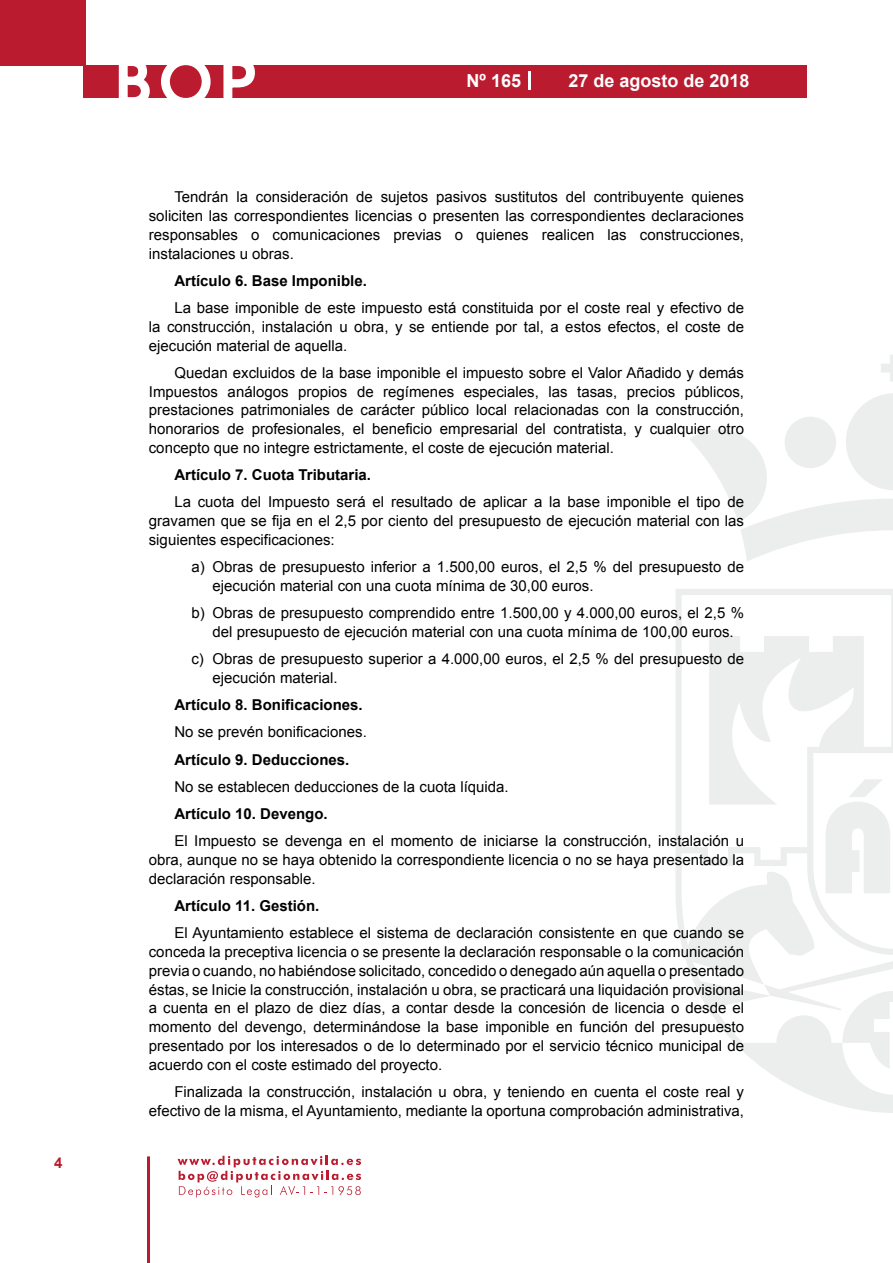
<style>
.page{position:relative;width:893px;height:1263px;background:#fff}
.page>*{position:absolute;margin:0;border:0;box-sizing:border-box;transform-origin:0 0}
.t1{font:500 61.5px "Avant Garde";color:#fff}
.t2{font:700 18px "Arial";color:#fff}
.t3{font:15px/18.8px "Arial";color:#000;text-align:justify}
.t4{font:700 15px "Arial";color:#000}
.t5{font:700 15px "Arial";color:#ba1b2f}
</style>
<div class="page">
<svg style="left:178px;top:1156px;width:183px;height:41px"></svg>
<hr style="left:147px;top:1156px;width:3px;height:107px;background:#ba1b2f">
<div style="left:0;top:0;width:85px;height:66px;background:#ba1b2f"></div>
<div style="left:84px;top:65px;width:723px;height:33px;background:#ba1b2f"></div>
<svg style="left:118px;top:65px;width:32px;height:33px"></svg>
<svg style="left:161px;top:65px;width:50px;height:33px"></svg>
<svg style="left:223px;top:65px;width:32px;height:33px"></svg>
<svg style="left:529px;top:71px;width:2px;height:19px"></svg>
<svg style="left:881px;top:355px;width:12px;height:27px"></svg>
<svg style="left:690px;top:393px;width:203px;height:168px"></svg>
<svg style="left:676px;top:589px;width:217px;height:524px"></svg>
<svg style="left:764px;top:984px;width:129px;height:86px"></svg>
<svg style="left:825px;top:779px;width:66px;height:114px"></svg>
<p class="t5" style="left:54px;top:1153px;width:10px">4</p>
<h1 class="t1" style="left:115px;top:44px;width:141px">BOP</h1>
<p class="t2" style="left:467px;top:69px;width:56px">Nº 165</p>
<p class="t2" style="left:568px;top:69px;width:183px">27 de agosto de 2018</p>
<p class="t3" style="left:149px;top:188px;width:597px;text-indent:26px">Tendrán la consideración de sujetos pasivos sustitutos del contribuyente quienes soliciten las correspondientes licencias o presenten las correspondientes declaraciones responsables o comunicaciones previas o quienes realicen las construcciones, instalaciones u obras.</p>
<p class="t4" style="left:174px;top:270px;width:194px">Artículo 6. Base Imponible.</p>
<p class="t3" style="left:149px;top:299px;width:597px;text-indent:26px">La base imponible de este impuesto está constituida por el coste real y efectivo de la construcción, instalación u obra, y se entiende por tal, a estos efectos, el coste de ejecución material de aquella.</p>
<p class="t3" style="left:149px;top:363px;width:597px;text-indent:26px">Quedan excluidos de la base imponible el impuesto sobre el Valor Añadido y demás Impuestos análogos propios de regímenes especiales, las tasas, precios públicos, prestaciones patrimoniales de carácter público local relacionadas con la construcción, honorarios de profesionales, el beneficio empresarial del contratista, y cualquier otro concepto que no integre estrictamente, el coste de ejecución material.</p>
<p class="t4" style="left:174px;top:465px;width:198px">Artículo 7. Cuota Tributaria.</p>
<p class="t3" style="left:149px;top:493px;width:597px;text-indent:26px">La cuota del Impuesto será el resultado de aplicar a la base imponible el tipo de gravamen que se fija en el 2,5 por ciento del presupuesto de ejecución material con las siguientes especificaciones:</p>
<p class="t3" style="left:213px;top:558px;width:533px;text-indent:-21px">a) Obras de presupuesto inferior a 1.500,00 euros, el 2,5 % del presupuesto de ejecución material con una cuota mínima de 30,00 euros.</p>
<p class="t3" style="left:213px;top:604px;width:533px;text-indent:-21px">b) Obras de presupuesto comprendido entre 1.500,00 y 4.000,00 euros, el 2,5 % del presupuesto de ejecución material con una cuota mínima de 100,00 euros.</p>
<p class="t3" style="left:213px;top:650px;width:533px;text-indent:-21px">c) Obras de presupuesto superior a 4.000,00 euros, el 2,5 % del presupuesto de ejecución material.</p>
<p class="t4" style="left:174px;top:695px;width:190px">Artículo 8. Bonificaciones.</p>
<p class="t3" style="left:174px;top:723px;width:194px">No se prevén bonificaciones.</p>
<p class="t4" style="left:174px;top:749px;width:177px">Artículo 9. Deducciones.</p>
<p class="t3" style="left:174px;top:777px;width:336px">No se establecen deducciones de la cuota líquida.</p>
<p class="t4" style="left:174px;top:804px;width:155px">Artículo 10. Devengo.</p>
<p class="t3" style="left:149px;top:832px;width:597px;text-indent:26px">El Impuesto se devenga en el momento de iniciarse la construcción, instalación u obra, aunque no se haya obtenido la correspondiente licencia o no se haya presentado la declaración responsable.</p>
<p class="t4" style="left:174px;top:896px;width:147px">Artículo 11. Gestión.</p>
<p class="t3" style="left:149px;top:924px;width:597px;text-indent:26px">El Ayuntamiento establece el sistema de declaración consistente en que cuando se conceda la preceptiva licencia o se presente la declaración responsable o la comunicación previa o cuando, no habiéndose solicitado, concedido o denegado aún aquella o presentado éstas, se Inicie la construcción, instalación u obra, se practicará una liquidación provisional a cuenta en el plazo de diez días, a contar desde la concesión de licencia o desde el momento del devengo, determinándose la base imponible en función del presupuesto presentado por los interesados o de lo determinado por el servicio técnico municipal de acuerdo con el coste estimado del proyecto.</p>
<p class="t3" style="left:149px;top:1082px;width:597px;text-align:right">Finalizada la construcción, instalación u obra, y teniendo en cuenta el coste real y efectivo de la misma, el Ayuntamiento, mediante la oportuna comprobación administrativa,</p>
</div>
